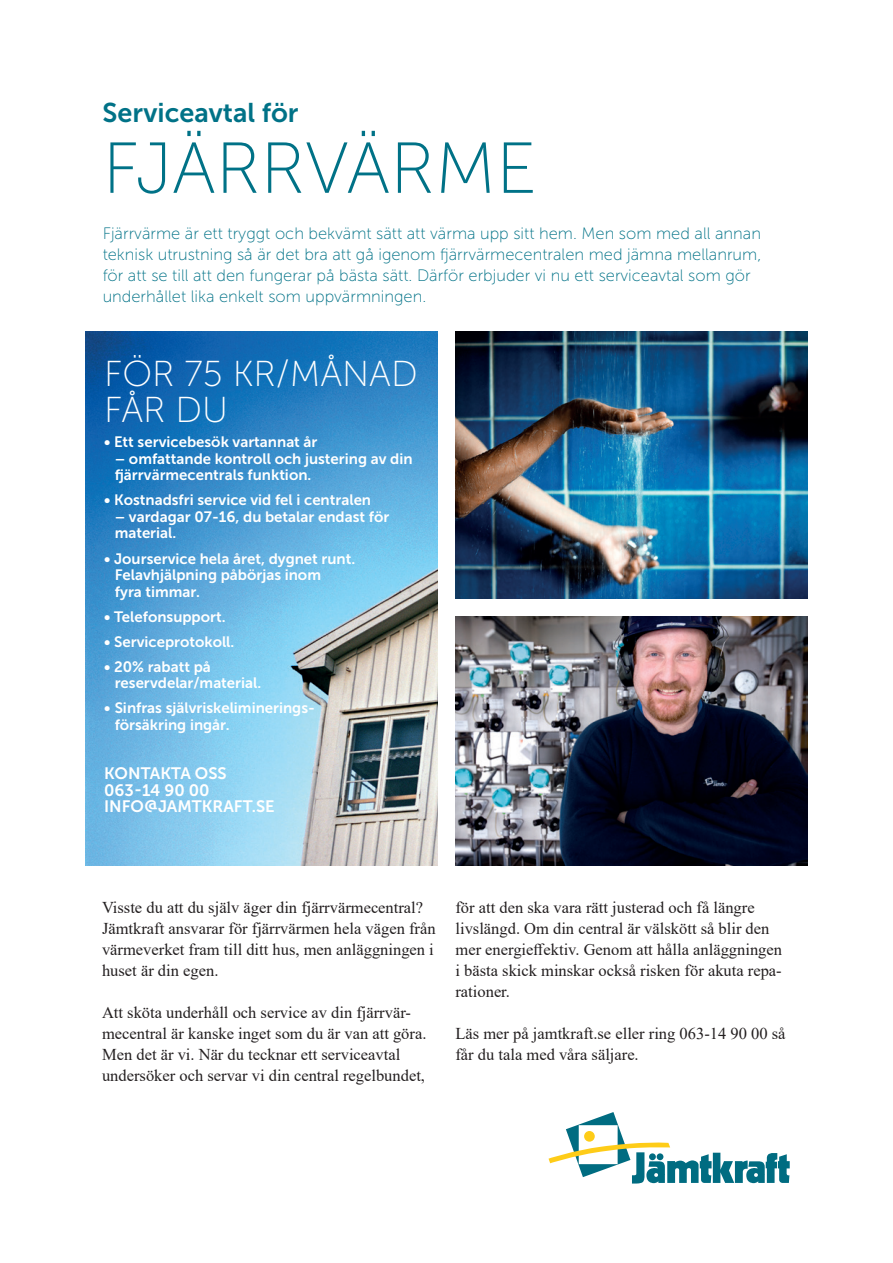
<style>
.page{position:relative;width:893px;height:1263px;background:#fff}
.page>*{position:absolute;margin:0;border:0;box-sizing:border-box;transform-origin:0 0}
.t1{font:72px "Museo Sans 100";color:#007287}
.t2{font:36px/36px "Museo Sans 100";color:#fff}
.t3{font:27px "Museo Sans 700";color:#007287}
.t4{font:16.5px/21px "Times New Roman";color:#231f20}
.t5{font:16.5px/21px "Museo Sans 100";color:#007287}
.t6{font:16.5px/16.5px "Museo Sans 700";color:#fff}
.t7{font:15px/16.5px "Museo Sans 700";color:#fff}
</style>
<div class="page">
<svg style="left:549px;top:1112px;width:241px;height:71px"></svg>
<img style="left:85px;top:332px;width:352px;height:533px">
<img style="left:455px;top:617px;width:353px;height:248px">
<img style="left:455px;top:332px;width:353px;height:267px">
<h3 class="t3" style="left:103px;top:98px;width:197px">Serviceavtal för</h3>
<h1 class="t1" style="left:103px;top:130px;width:436px">FJÄRRVÄRME</h1>
<p class="t5" style="left:103px;top:223px;width:660px">Fjärrvärme är ett tryggt och bekvämt sätt att värma upp sitt hem. Men som med all annan teknisk utrustning så är det bra att gå igenom fjärrvärmecentralen med jämna mellanrum, för att se till att den fungerar på bästa sätt. Därför erbjuder vi nu ett serviceavtal som gör underhållet lika enkelt som uppvärmningen.</p>
<h2 class="t2" style="left:104px;top:356px;width:315px">FÖR 75 KR/MÅNAD<br>FÅR DU</h2>
<p class="t7" style="left:104px;top:434px;width:215px">• Ett servicebesök vartannat år</p>
<p class="t7" style="left:115px;top:450px;width:299px">– omfattande kontroll och justering av din fjärrvärmecentrals funktion.</p>
<p class="t7" style="left:104px;top:492px;width:268px">• Kostnadsfri service vid fel i centralen</p>
<p class="t7" style="left:115px;top:508px;width:276px">– vardagar 07-16, du betalar endast för material.</p>
<p class="t7" style="left:115px;top:550px;width:242px;text-indent:-10px">• Jourservice hela året, dygnet runt.<br>Felavhjälpning påbörjas inom<br>fyra timmar.</p>
<p class="t7" style="left:104px;top:608px;width:123px">• Telefonsupport.</p>
<p class="t7" style="left:104px;top:633px;width:132px">• Serviceprotokoll.</p>
<p class="t7" style="left:115px;top:658px;width:148px;text-indent:-10px">• 20% rabatt på reservdelar/material.</p>
<p class="t7" style="left:115px;top:700px;width:202px;text-indent:-10px">• Sinfras självriskeliminerings&shy;försäkring ingår.</p>
<p class="t6" style="left:104px;top:765px;width:172px">KONTAKTA OSS<br>063-14 90 00<br>INFO@JAMTKRAFT.SE</p>
<p class="t4" style="left:102px;top:896px;width:335px">Visste du att du själv äger din fjärrvärmecentral?<br>Jämtkraft ansvarar för fjärrvärmen hela vägen från värmeverket fram till ditt hus, men anläggningen i huset är din egen.</p>
<p class="t4" style="left:102px;top:1001px;width:326px">Att sköta underhåll och service av din fjärrvär&shy;mecentral är kanske inget som du är van att göra.<br>Men det är vi. När du tecknar ett serviceavtal undersöker och servar vi din central regelbundet,</p>
<p class="t4" style="left:455px;top:896px;width:328px">för att den ska vara rätt justerad och få längre livslängd. Om din central är välskött så blir den mer energieffektiv. Genom att hålla anläggningen i bästa skick minskar också risken för akuta repa&shy;rationer.</p>
<p class="t4" style="left:455px;top:1022px;width:331px">Läs mer på jamtkraft.se eller ring 063-14 90 00 så får du tala med våra säljare.</p>
</div>
